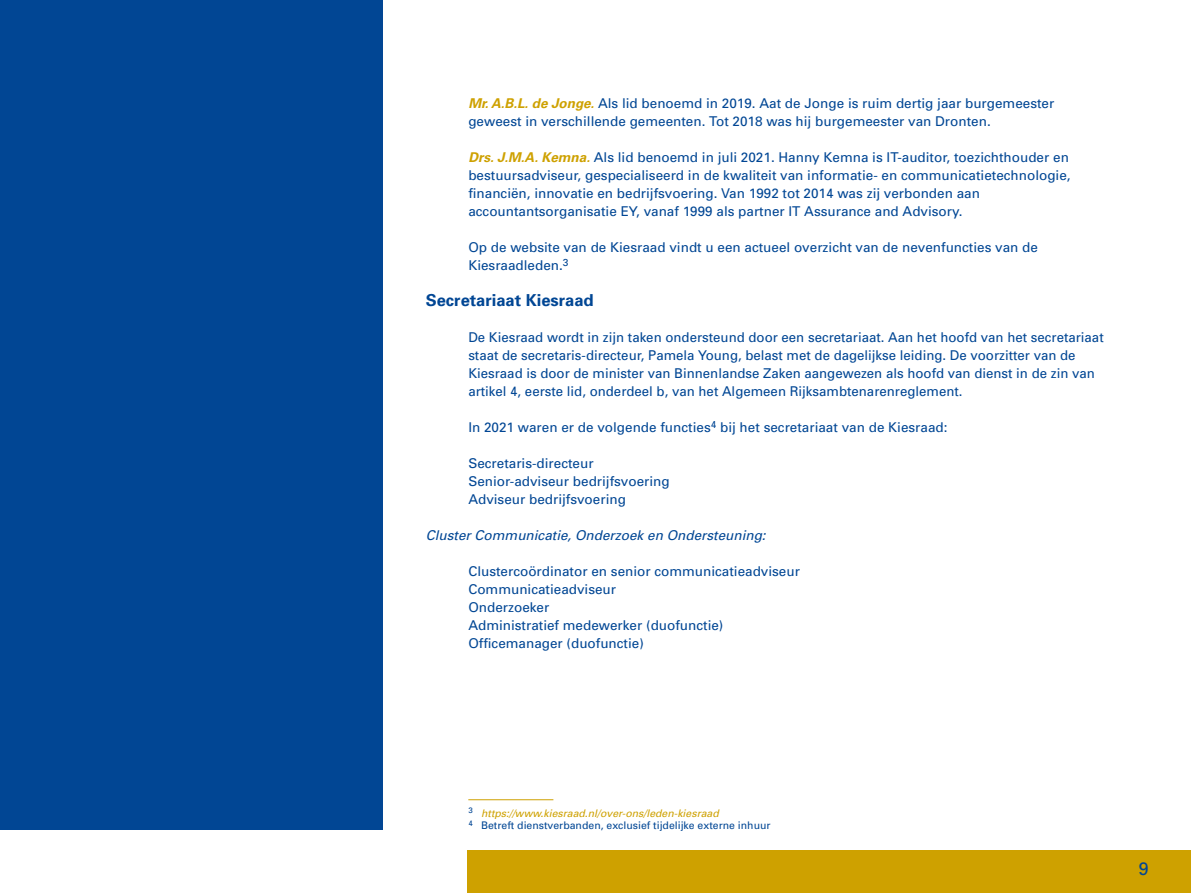
<style>
.page{position:relative;width:1191px;height:893px;background:#fff}
.page>*{position:absolute;margin:0;border:0;box-sizing:border-box;transform-origin:0 0}
.t1{font:18px "Univers";color:#014694}
.Tussenkop{font:700 16.5px "Univers";color:#014694}
.Broodtekst{font:13.5px/18px "Univers";color:#014694}
.Subkop{font:italic 13.5px "Univers";color:#014694}
.Voetnoot{font:10.5px "Univers";color:#014694}
.Voetnoot-2{font:italic 10.5px "Univers";color:#cea100}
.s1{font-family:"Univers LT";font-weight:700;font-style:italic;color:#cea100}
</style>
<div class="page">
<div style="left:467px;top:850px;width:724px;height:43px;background:#cea100"></div>
<div style="left:0;top:0;width:383px;height:829px;background:#014694"></div>
<hr style="left:468px;top:799px;width:85px;height:1px;background:#cea100">
<p class="Broodtekst" style="left:468px;top:94px;width:587px"><span class="s1">Mr. A.B.L. de Jonge.</span> Als lid benoemd in 2019. Aat de Jonge is ruim dertig jaar burgemeester geweest in verschillende gemeenten. Tot 2018 was hij burgemeester van Dronten.</p>
<p class="Broodtekst" style="left:468px;top:148px;width:604px"><span class="s1">Drs. J.M.A. Kemna.</span> Als lid benoemd in juli 2021. Hanny Kemna is IT-auditor, toezichthouder en bestuursadviseur, gespecialiseerd in de kwaliteit van informatie- en communicatietechnologie, financiën, innovatie en bedrijfsvoering. Van 1992 tot 2014 was zij verbonden aan accountantsorganisatie EY, vanaf 1999 als partner IT Assurance and Advisory.</p>
<p class="Broodtekst" style="left:468px;top:238px;width:571px">Op de website van de Kiesraad vindt u een actueel overzicht van de nevenfuncties van de<br>Kiesraadleden.<sup>3</sup></p>
<p class="Tussenkop" style="left:426px;top:290px;width:169px">Secretariaat Kiesraad</p>
<p class="Broodtekst" style="left:468px;top:328px;width:637px">De Kiesraad wordt in zijn taken ondersteund door een secretariaat. Aan het hoofd van het secretariaat staat de secretaris-directeur, Pamela Young, belast met de dagelijkse leiding. De voorzitter van de Kiesraad is door de minister van Binnenlandse Zaken aangewezen als hoofd van dienst in de zin van artikel 4, eerste lid, onderdeel b, van het Algemeen Rijksambtenarenreglement.</p>
<p class="Broodtekst" style="left:468px;top:418px;width:481px">In 2021 waren er de volgende functies<sup>4</sup> bij het secretariaat van de Kiesraad:</p>
<p class="Broodtekst" style="left:468px;top:454px;width:127px">Secretaris-directeur</p>
<p class="Broodtekst" style="left:468px;top:472px;width:203px">Senior-adviseur bedrijfsvoering</p>
<p class="Broodtekst" style="left:468px;top:490px;width:159px">Adviseur bedrijfsvoering</p>
<p class="Subkop" style="left:426px;top:527px;width:341px">Cluster Communicatie, Onderzoek en Ondersteuning:</p>
<p class="Broodtekst" style="left:468px;top:562px;width:333px">Clustercoördinator en senior communicatieadviseur</p>
<p class="Broodtekst" style="left:468px;top:580px;width:149px">Communicatieadviseur</p>
<p class="Broodtekst" style="left:468px;top:598px;width:83px">Onderzoeker</p>
<p class="Broodtekst" style="left:468px;top:616px;width:257px">Administratief medewerker (duofunctie)</p>
<p class="Broodtekst" style="left:468px;top:634px;width:177px">Officemanager (duofunctie)</p>
<p class="Voetnoot-2" style="left:468px;top:806px;width:252px"><sup>3</sup> https://www.kiesraad.nl/over-ons/leden-kiesraad</p>
<p class="Voetnoot" style="left:468px;top:819px;width:304px"><sup>4</sup> Betreft dienstverbanden, exclusief tijdelijke externe inhuur</p>
<h1 class="t1" style="left:1138px;top:858px;width:12px">9</h1>
</div>
